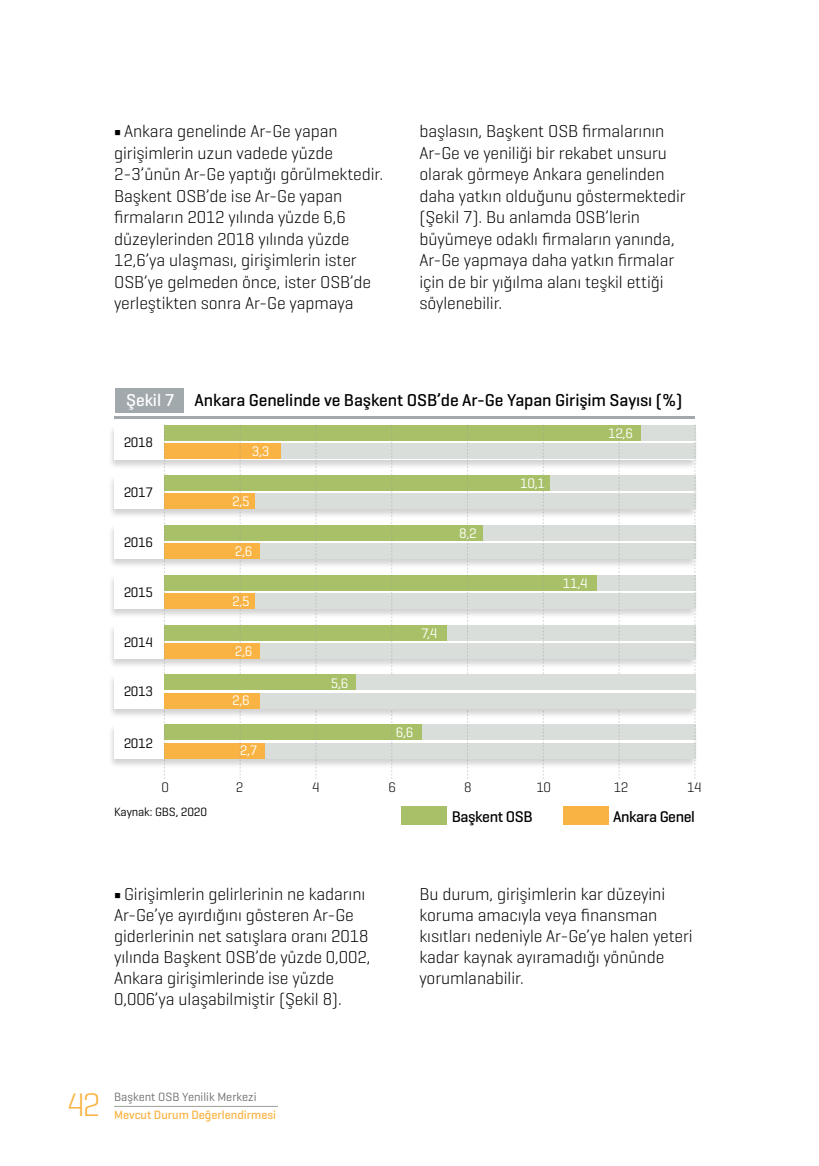
<style>
.page{position:relative;width:819px;height:1166px;background:#fff}
.page>*{position:absolute;margin:0;border:0;box-sizing:border-box;transform-origin:0 0}
.t1{font:300 33.25px "Geogrotesque";color:#f9b342}
.t2{font:300 17.5px/21.5px "Geogrotesque";letter-spacing:-.005em;color:#000}
.t3{font:500 17.5px "Geogrotesque";letter-spacing:-.005em;color:#000}
.t4{font:500 15.75px "Geogrotesque";letter-spacing:-.025em;color:#000}
.t5{font:14px "Geogrotesque";color:#fff}
.t6{font:14px "Geogrotesque";letter-spacing:-.025em;color:#000}
.t7{font:300 14px "Geogrotesque";color:#000}
.t8{font:500 12.25px "Geogrotesque";color:#f9b342}
.t9{font:12.25px "Geogrotesque";color:#706f6f}
.t10{font:12.25px "Geogrotesque";letter-spacing:-.01em;color:#000}
.s1{font-family:"Minion Pro";font-weight:400}
.s2{color:#fff}
</style>
<div class="page">
<hr style="left:114px;top:1106px;width:164px;height:1px;background:#9d9d9c">
<div style="left:108px;top:424px;width:590px;height:45px;background:#000;opacity:.18"></div>
<div style="left:114px;top:425px;width:580px;height:34px;background:#fff"></div>
<div style="left:164px;top:425px;width:531px;height:16px;background:#d9dedb"></div>
<div style="left:164px;top:443px;width:531px;height:16px;background:#d9dedb"></div>
<div style="left:164px;top:425px;width:477px;height:16px;background:#a8c168"></div>
<div style="left:164px;top:443px;width:117px;height:16px;background:#f9b342"></div>
<div style="left:108px;top:524px;width:590px;height:45px;background:#000;opacity:.18"></div>
<div style="left:114px;top:524px;width:580px;height:35px;background:#fff"></div>
<div style="left:164px;top:525px;width:531px;height:16px;background:#d9dedb"></div>
<div style="left:164px;top:543px;width:531px;height:16px;background:#d9dedb"></div>
<div style="left:164px;top:525px;width:319px;height:16px;background:#a8c168"></div>
<div style="left:164px;top:543px;width:96px;height:16px;background:#f9b342"></div>
<div style="left:108px;top:624px;width:590px;height:45px;background:#000;opacity:.18"></div>
<svg style="left:114px;top:624px;width:580px;height:35px"></svg>
<div style="left:164px;top:625px;width:531px;height:15px;background:#d9dedb"></div>
<div style="left:164px;top:643px;width:531px;height:16px;background:#d9dedb"></div>
<div style="left:164px;top:625px;width:283px;height:15px;background:#a8c168"></div>
<div style="left:164px;top:643px;width:96px;height:16px;background:#f9b342"></div>
<div style="left:108px;top:474px;width:590px;height:45px;background:#000;opacity:.18"></div>
<div style="left:114px;top:475px;width:580px;height:34px;background:linear-gradient(to right,#fff,#fff)"></div>
<div style="left:164px;top:475px;width:531px;height:15px;background:#d9dedb"></div>
<div style="left:164px;top:493px;width:531px;height:16px;background:#d9dedb"></div>
<div style="left:164px;top:475px;width:385px;height:15px;background:#a8c168"></div>
<div style="left:108px;top:574px;width:590px;height:45px;background:#000;opacity:.18"></div>
<div style="left:114px;top:574px;width:580px;height:35px;background:#fff"></div>
<div style="left:164px;top:575px;width:531px;height:16px;background:#d9dedb"></div>
<div style="left:164px;top:593px;width:531px;height:16px;background:#d9dedb"></div>
<div style="left:164px;top:575px;width:432px;height:16px;background:#a8c168"></div>
<div style="left:164px;top:593px;width:91px;height:16px;background:#f9b342"></div>
<div style="left:164px;top:493px;width:91px;height:16px;background:#f9b342"></div>
<div style="left:108px;top:724px;width:590px;height:45px;background:#000;opacity:.18"></div>
<div style="left:114px;top:724px;width:580px;height:34px;background:#fff"></div>
<div style="left:164px;top:724px;width:531px;height:16px;background:#d9dedb"></div>
<div style="left:164px;top:743px;width:531px;height:15px;background:#d9dedb"></div>
<div style="left:164px;top:724px;width:257px;height:16px;background:#a8c168"></div>
<div style="left:164px;top:743px;width:101px;height:15px;background:#f9b342"></div>
<svg style="left:164px;top:424px;width:1px;height:355px"></svg>
<svg style="left:694px;top:424px;width:1px;height:355px"></svg>
<svg style="left:618px;top:424px;width:1px;height:355px"></svg>
<svg style="left:543px;top:424px;width:1px;height:355px"></svg>
<svg style="left:467px;top:424px;width:1px;height:355px"></svg>
<svg style="left:391px;top:424px;width:1px;height:355px"></svg>
<svg style="left:315px;top:424px;width:1px;height:355px"></svg>
<svg style="left:240px;top:424px;width:1px;height:355px"></svg>
<div style="left:401px;top:806px;width:46px;height:19px;background:#a8c168"></div>
<div style="left:563px;top:806px;width:45px;height:19px;background:#f9b342"></div>
<div style="left:115px;top:388px;width:69px;height:25px;background:#a2a9ad"></div>
<hr style="left:114px;top:417px;width:580px;height:2px;background:#a2a9ad">
<div style="left:108px;top:674px;width:590px;height:45px;background:#000;opacity:.18"></div>
<div style="left:114px;top:674px;width:580px;height:35px;background:#fff"></div>
<div style="left:164px;top:674px;width:531px;height:16px;background:#d9dedb"></div>
<div style="left:164px;top:693px;width:531px;height:15px;background:#d9dedb"></div>
<div style="left:164px;top:674px;width:191px;height:16px;background:#a8c168"></div>
<div style="left:164px;top:693px;width:96px;height:15px;background:#f9b342"></div>
<p class="t2" style="left:114px;top:120px;width:270px"><span class="s1">■</span> Ankara genelinde Ar-Ge yapan girişimlerin uzun vadede yüzde 2-3’ünün Ar-Ge yaptığı görülmektedir.<br>Başkent OSB’de ise Ar-Ge yapan firmaların 2012 yılında yüzde 6,6 düzeylerinden 2018 yılında yüzde 12,6’ya ulaşması, girişimlerin ister OSB’ye gelmeden önce, ister OSB’de yerleştikten sonra Ar-Ge yapmaya</p>
<p class="t2" style="left:419px;top:120px;width:268px">başlasın, Başkent OSB firmalarının Ar-Ge ve yeniliği bir rekabet unsuru olarak görmeye Ankara genelinden daha yatkın olduğunu göstermektedir (Şekil 7). Bu anlamda OSB’lerin büyümeye odaklı firmaların yanında, Ar-Ge yapmaya daha yatkın firmalar için de bir yığılma alanı teşkil ettiği söylenebilir.</p>
<p class="t3" style="left:126px;top:389px;width:557px"><span class="s2">Şekil 7</span> Ankara Genelinde ve Başkent OSB’de Ar-Ge Yapan Girişim Sayısı (%)</p>
<p class="t6" style="left:124px;top:433px;width:31px">2018</p>
<p class="t6" style="left:124px;top:483px;width:31px">2017</p>
<p class="t6" style="left:124px;top:533px;width:31px">2016</p>
<p class="t6" style="left:124px;top:583px;width:31px">2015</p>
<p class="t6" style="left:124px;top:633px;width:31px">2014</p>
<p class="t6" style="left:124px;top:683px;width:31px">2013</p>
<p class="t6" style="left:124px;top:734px;width:31px">2012</p>
<p class="t7" style="left:161px;top:779px;width:9px">0</p>
<p class="t10" style="left:114px;top:804px;width:94px">Kaynak: GBS, 2020</p>
<p class="t5" style="left:252px;top:442px;width:19px">3,3</p>
<p class="t5" style="left:232px;top:492px;width:19px">2,5</p>
<p class="t5" style="left:235px;top:542px;width:19px">2,6</p>
<p class="t5" style="left:232px;top:592px;width:19px">2,5</p>
<p class="t5" style="left:235px;top:642px;width:19px">2,6</p>
<p class="t5" style="left:232px;top:692px;width:19px">2,6</p>
<p class="t5" style="left:240px;top:742px;width:19px">2,7</p>
<p class="t5" style="left:331px;top:674px;width:19px">5,6</p>
<p class="t5" style="left:459px;top:525px;width:19px">8,2</p>
<p class="t5" style="left:421px;top:624px;width:18px">7,4</p>
<p class="t5" style="left:396px;top:724px;width:19px">6,6</p>
<p class="t5" style="left:520px;top:474px;width:26px">10,1</p>
<p class="t5" style="left:608px;top:424px;width:26px">12,6</p>
<p class="t5" style="left:563px;top:574px;width:26px">11,4</p>
<p class="t7" style="left:236px;top:779px;width:9px">2</p>
<p class="t7" style="left:312px;top:779px;width:9px">4</p>
<p class="t7" style="left:388px;top:779px;width:9px">6</p>
<p class="t7" style="left:464px;top:779px;width:9px">8</p>
<p class="t7" style="left:536px;top:779px;width:16px">10</p>
<p class="t7" style="left:613px;top:779px;width:16px">12</p>
<p class="t7" style="left:687px;top:779px;width:16px">14</p>
<p class="t4" style="left:451px;top:806px;width:82px">Başkent OSB</p>
<p class="t4" style="left:613px;top:806px;width:83px">Ankara Genel</p>
<p class="t2" style="left:114px;top:883px;width:258px;line-height:21px"><span class="s1">■</span> Girişimlerin gelirlerinin ne kadarını Ar-Ge’ye ayırdığını gösteren Ar-Ge giderlerinin net satışlara oranı 2018 yılında Başkent OSB’de yüzde 0,002, Ankara girişimlerinde ise yüzde 0,006’ya ulaşabilmiştir (Şekil 8).</p>
<p class="t2" style="left:419px;top:883px;width:275px;line-height:21px">Bu durum, girişimlerin kar düzeyini koruma amacıyla veya finansman kısıtları nedeniyle Ar-Ge’ye halen yeteri kadar kaynak ayıramadığı yönünde yorumlanabilir.</p>
<h1 class="t1" style="left:67px;top:1084px;width:35px">42</h1>
<p class="t9" style="left:114px;top:1089px;width:144px">Başkent OSB Yenilik Merkezi</p>
<p class="t8" style="left:114px;top:1107px;width:163px">Mevcut Durum Değerlendirmesi</p>
</div>
